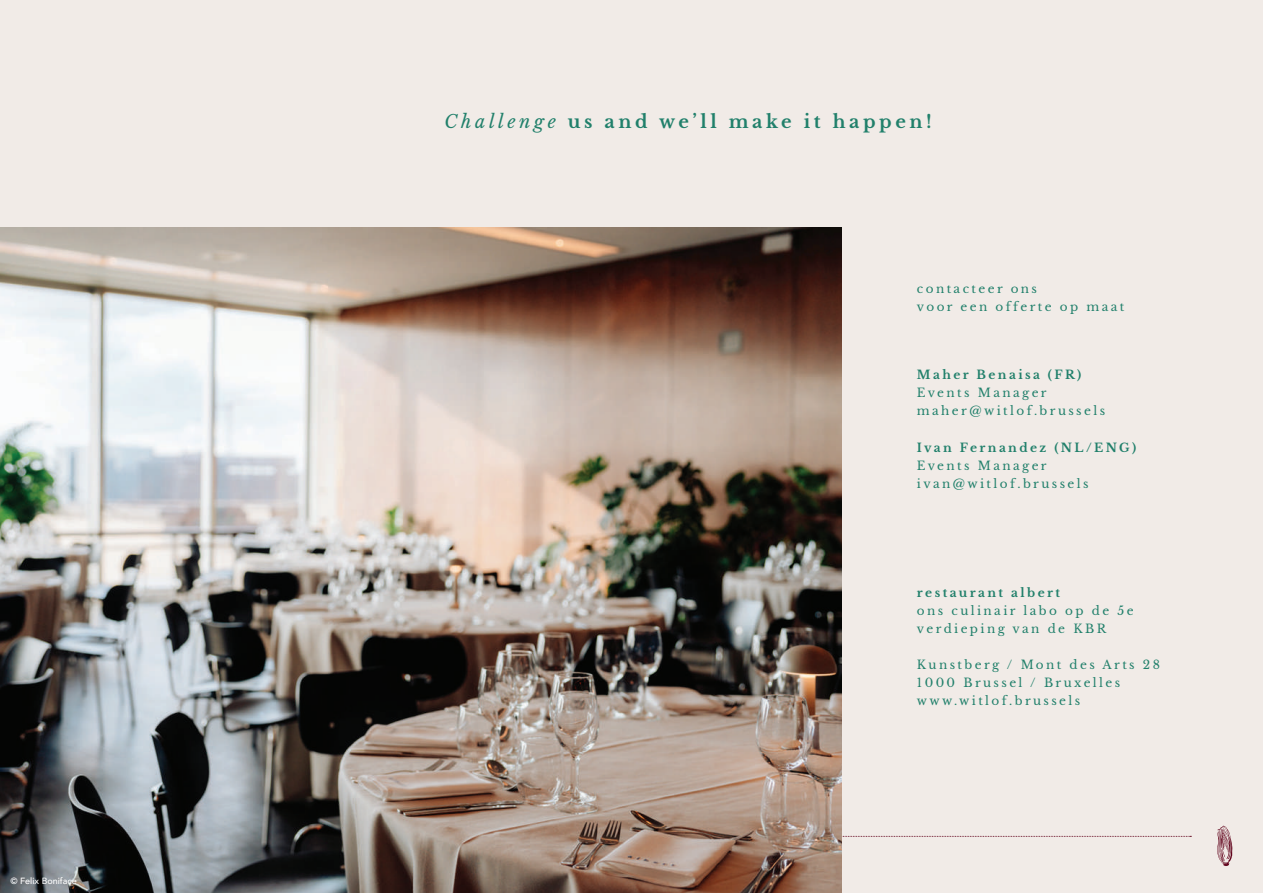
<style>
.page{position:relative;width:1263px;height:893px;background:#f1ebe7}
.page>*{position:absolute;margin:0;border:0;box-sizing:border-box;transform-origin:0 0}
.t1{font:700 18px "Libre Baskerville";letter-spacing:.2em;color:#21806b}
.t2{font:12px/18px "Libre Baskerville";letter-spacing:.2em;color:#21806b}
.t3{font:700 12px "Libre Baskerville";letter-spacing:.2em;color:#21806b}
.t4{font:500 9px "Avenir";color:#fff}
.s1{font-weight:400;font-style:italic}
</style>
<div class="page">
<svg style="left:842px;top:836px;width:349px;height:1px"></svg>
<svg style="left:1217px;top:826px;width:15px;height:40px"></svg>
<img style="left:0;top:227px;width:842px;height:666px">
<p class="t4" style="left:10px;top:873px;width:68px">© Felix Boniface</p>
<h1 class="t1" style="left:444px;top:111px;width:489px"><span class="s1">Challenge</span> us and we’ll make it happen!</h1>
<p class="t2" style="left:917px;top:280px;width:209px">contacteer ons<br>voor een offerte op maat</p>
<p class="t3" style="left:917px;top:367px;width:166px">Maher Benaisa (FR)</p>
<p class="t2" style="left:917px;top:383px;width:190px">Events Manager maher@witlof.brussels</p>
<p class="t3" style="left:917px;top:440px;width:221px">Ivan Fernandez (NL/ENG)</p>
<p class="t2" style="left:917px;top:456px;width:173px">Events Manager ivan@witlof.brussels</p>
<p class="t3" style="left:917px;top:585px;width:145px">restaurant albert</p>
<p class="t2" style="left:917px;top:601px;width:218px">ons culinair labo op de 5e verdieping van de KBR</p>
<p class="t2" style="left:917px;top:655px;width:245px">Kunstberg / Mont des Arts 28<br>1000 Brussel / Bruxelles www.witlof.brussels</p>
</div>
